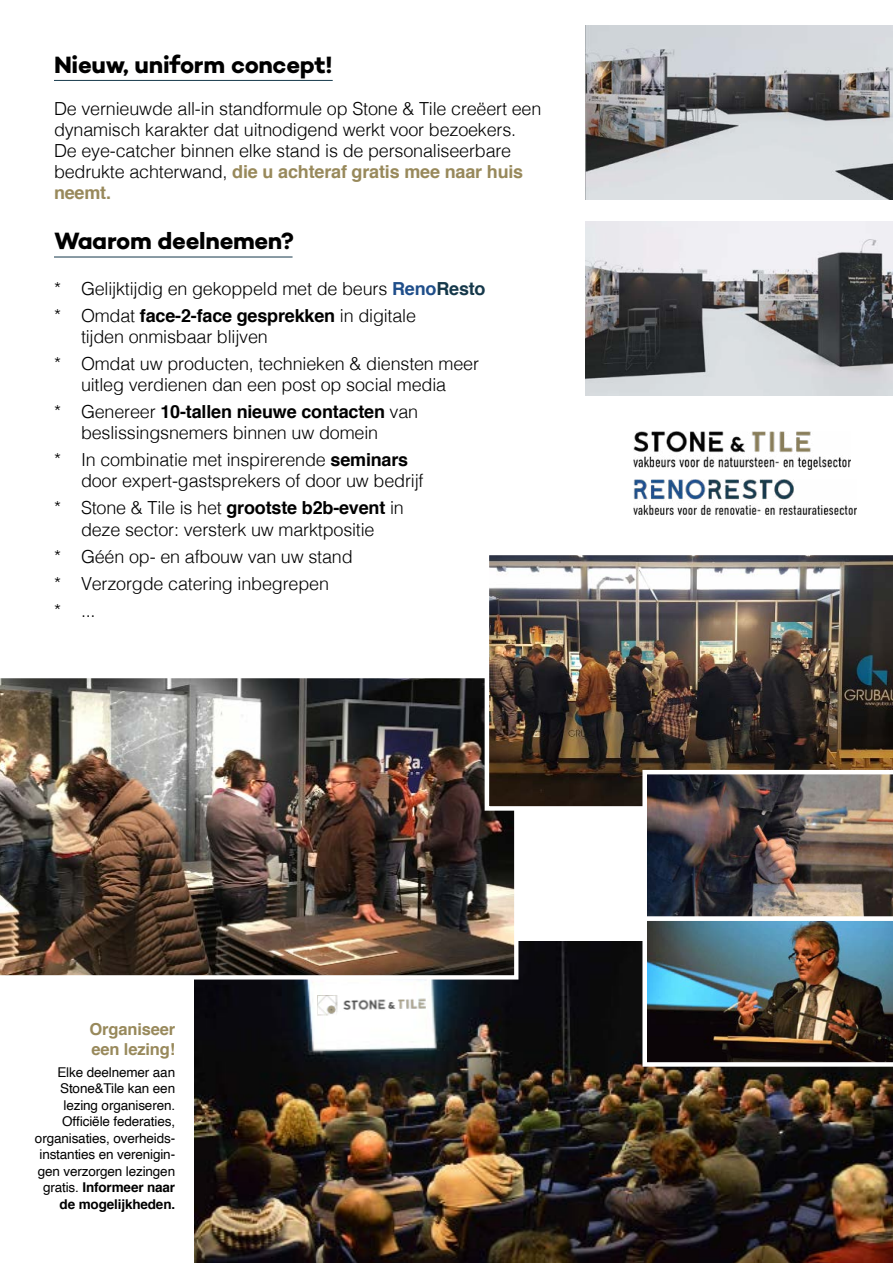
<style>
.page{position:relative;width:893px;height:1263px;background:#fff}
.page>*{position:absolute;margin:0;border:0;box-sizing:border-box;transform-origin:0 0}
.t1{font:24px "Campton Bold DEMO";letter-spacing:-.015em;color:#000}
.t2{font:300 18px/27px "Helvetica";letter-spacing:-.01em;color:#000}
.t3{font:700 16.5px/19.5px "Helvetica";letter-spacing:-.01em;color:#98895b}
.t4{font:13.5px/16.5px "Helvetica";letter-spacing:-.01em;color:#000;text-align:right}
.s1{font-weight:700;color:#98895b}
.s2{font-weight:700;color:#1f4e8a}
.s3{font-weight:700;color:#15384a}
.s4{font-weight:700}
</style>
<div class="page">
<img style="left:194px;top:941px;width:699px;height:322px">
<img style="left:0;top:678px;width:518px;height:301px">
<img style="left:317px;top:993px;width:109px;height:23px">
<img style="left:485px;top:555px;width:408px;height:256px">
<hr style="left:54px;top:80px;width:279px;height:1px;background:#15384a">
<hr style="left:54px;top:257px;width:239px;height:1px;background:#15384a">
<img style="left:642px;top:770px;width:251px;height:297px">
<img style="left:634px;top:479px;width:223px;height:35px">
<img style="left:633px;top:432px;width:217px;height:38px">
<img style="left:585px;top:26px;width:308px;height:174px">
<img style="left:585px;top:221px;width:308px;height:174px">
<h1 class="t1" style="left:54px;top:51px;width:280px">Nieuw, uniform concept!</h1>
<p class="t2" style="left:54px;top:97px;width:489px;line-height:21px">De vernieuwde all-in standformule op Stone &amp; Tile creëert een dynamisch karakter dat uitnodigend werkt voor bezoekers.<br>De eye-catcher binnen elke stand is de personaliseerbare bedrukte achterwand, <span class="s1">die u achteraf gratis mee naar huis neemt.</span></p>
<h1 class="t1" style="left:54px;top:227px;width:242px">Waarom deelnemen?</h1>
<p class="t2" style="left:54px;top:274px;width:433px">* Gelijktijdig en gekoppeld met de beurs <span class="s2">Reno</span><span class="s3">Resto </span>* Omdat <span class="s4">face-2-face gesprekken</span> in digitale</p>
<p class="t2" style="left:54px;top:322px;width:427px;text-indent:27px">tijden onmisbaar blijven<br>* Omdat uw producten, technieken &amp; diensten meer</p>
<p class="t2" style="left:54px;top:370px;width:394px;text-indent:27px">uitleg verdienen dan een post op social media * Genereer <span class="s4">10-tallen nieuwe contacten</span> van</p>
<p class="t2" style="left:54px;top:418px;width:356px;text-align:center">beslissingsnemers binnen uw domein<br>* In combinatie met inspirerende <span class="s4">seminars</span></p>
<p class="t2" style="left:54px;top:466px;width:371px;text-indent:27px">door expert-gastsprekers of door uw bedrijf * Stone &amp; Tile is het <span class="s4">grootste b2b-event</span> in</p>
<p class="t2" style="left:54px;top:514px;width:322px;text-indent:27px">deze sector: versterk uw marktpositie * Géén op- en afbouw van uw stand<br>* Verzorgde catering inbegrepen<br>* ...</p>
<p class="t3" style="left:90px;top:1020px;width:87px">Organiseer een lezing!</p>
<p class="t4" style="left:35px;top:1064px;width:142px">Elke deelnemer aan<br>Stone&amp;Tile kan een lezing organiseren.<br>Officiële federaties, organisaties, overheids&shy;instanties en verenigin&shy;gen verzorgen lezingen gratis. <span class="s4">Informeer naar de mogelijkheden.</span></p>
</div>
